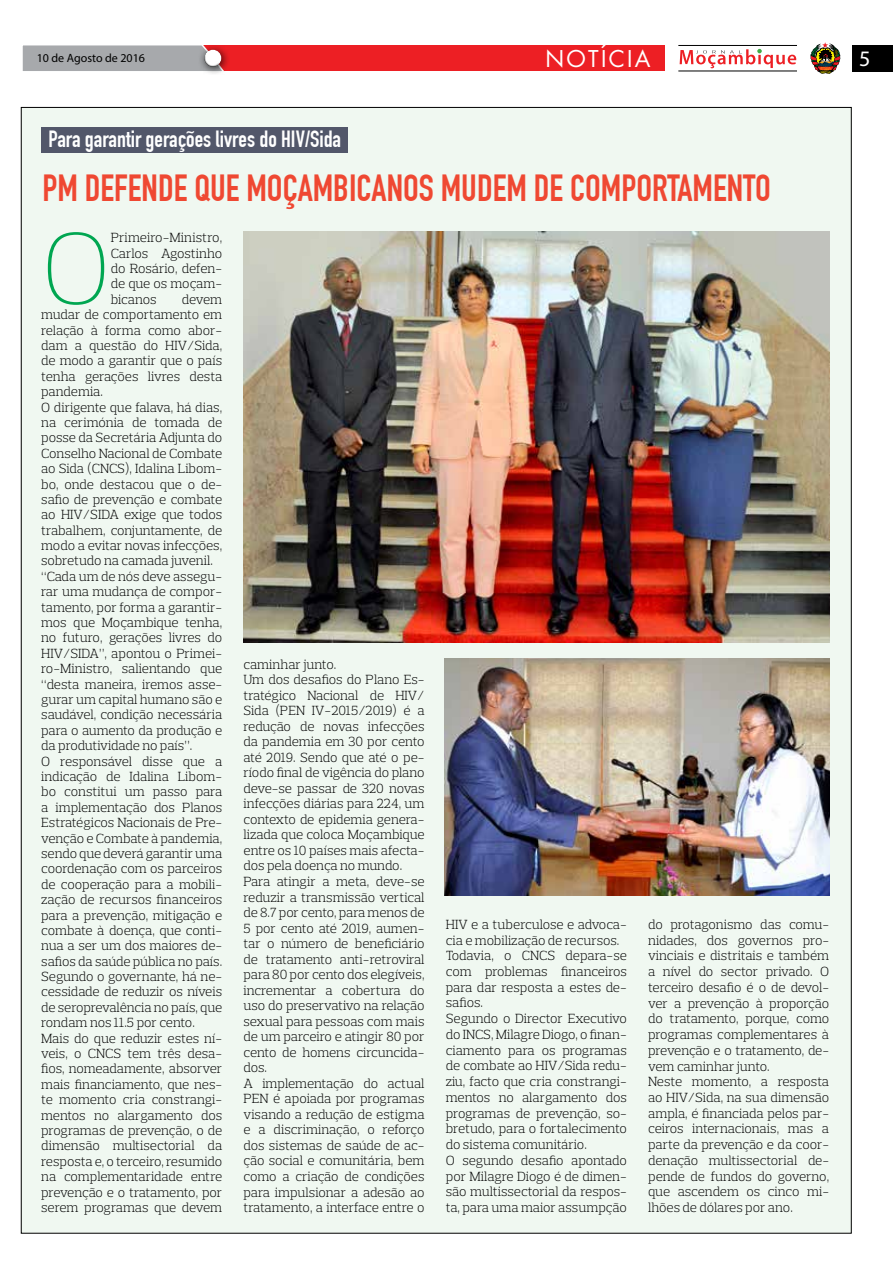
<style>
.page{position:relative;width:893px;height:1263px;background:#fff}
.page>*{position:absolute;margin:0;border:0;box-sizing:border-box;transform-origin:0 0}
.t1{font:200 103.95px "Prelo Slab";color:#00a651}
.t2{font:700 36.9px "DIN Condensed";color:#ef4832}
.t3{font:700 22.95px "DIN Condensed";color:#fff}
.t4{font:22.5px "Futura";letter-spacing:.1em;color:#fff}
.t5{font:22.2px "Myriad Pro";color:#fff}
.t6{font:300 13.5px/15.5px "Prelo Slab";letter-spacing:-.01em;color:#000}
.t7{font:12px "Myriad Pro";color:#000}
</style>
<div class="page">
<div style="left:23px;top:45px;width:642px;height:26px;background:#ed1f24"></div>
<div style="left:22px;top:45px;width:176px;height:26px;background:#a7a9ac"></div>
<div style="left:852px;top:45px;width:41px;height:26px;background:#000"></div>
<div style="left:798px;top:31px;width:55px;height:55px;background:#fff"></div>
<svg style="left:810px;top:42px;width:30px;height:32px"></svg>
<div style="left:198px;top:44px;width:33px;height:32px;background:#000;opacity:.75"></div>
<div style="left:203px;top:49px;width:19px;height:14px;background:#fff;opacity:.75"></div>
<div style="left:203px;top:52px;width:19px;height:17px;background:#000;opacity:.75"></div>
<hr style="left:678px;top:71px;width:119px;height:1px;background:#000">
<hr style="left:678px;top:45px;width:119px;height:1px;background:#000">
<svg style="left:680px;top:49px;width:116px;height:19px"></svg>
<div style="left:21px;top:107px;width:830px;height:1126px;background:#f0f8f1"></div>
<img style="left:243px;top:232px;width:586px;height:411px">
<img style="left:445px;top:658px;width:384px;height:238px">
<div style="left:41px;top:128px;width:307px;height:25px;background:#52576a"></div>
<h3 class="t4" style="left:546px;top:43px;width:106px">NOTÍCIA</h3>
<p class="t7" style="left:37px;top:51px;width:110px">10 de Agosto de 2016</p>
<h3 class="t5" style="left:859px;top:45px;width:13px">5</h3>
<h3 class="t3" style="left:48px;top:125px;width:294px">Para garantir gerações livres do HIV/Sida</h3>
<h2 class="t2" style="left:42px;top:167px;width:730px">PM DEFENDE QUE MOÇAMBICANOS MUDEM DE COMPORTAMENTO</h2>
<h1 class="t1" style="left:41px;top:205px;width:71px">O</h1>
<p class="t6" style="left:111px;top:230px;width:113px;text-align:justify">Primeiro-Ministro, Carlos Agostinho do Rosário, defen&shy;de que os moçam&shy;bicanos</p>
<p class="t6" style="left:41px;top:291px;width:183px;text-indent:141px">devem mudar de comportamento em relação à forma como abor&shy;dam a questão do HIV/Sida, de modo a garantir que o país tenha gerações livres desta pandemia.<br>O dirigente que falava, há dias, na cerimónia de tomada de posse da Secretária Adjunta do<br>Conselho Nacional de Combate ao Sida (CNCS), Idalina Libom&shy;bo, onde destacou que o de&shy;safio de prevenção e combate ao HIV/SIDA exige que todos trabalhem, conjuntamente, de modo a evitar novas infecções, sobretudo na camada juvenil. “Cada um de nós deve assegu&shy;rar uma mudança de compor&shy;tamento, por forma a garantir&shy;mos que Moçambique tenha, no futuro, gerações livres do<br>HIV/SIDA”, apontou o Primei&shy;ro-Ministro, salientando que “desta maneira, iremos asse&shy;gurar um capital humano são e saudável, condição necessária para o aumento da produção e da produtividade no país”.<br>O responsável disse que a indicação de Idalina Libom&shy;bo constitui um passo para a implementação dos Planos<br>Estratégicos Nacionais de Pre&shy;venção e Combate à pandemia, sendo que deverá garantir uma coordenação com os parceiros de cooperação para a mobili&shy;zação de recursos financeiros para a prevenção, mitigação e combate à doença, que conti&shy;nua a ser um dos maiores de&shy;safios da saúde pública no país.<br>Segundo o governante, há ne&shy;cessidade de reduzir os níveis de seroprevalência no país, que rondam nos 11.5 por cento.<br>Mais do que reduzir estes ní&shy;veis, o CNCS tem três desa&shy;fios, nomeadamente, absorver mais financiamento, que nes&shy;te momento cria constrangi&shy;mentos no alargamento dos programas de prevenção, o de dimensão multisectorial da resposta e, o terceiro, resumido na complementaridade entre prevenção e o tratamento, por serem programas que devem</p>
<p class="t6" style="left:244px;top:656px;width:183px">caminhar junto.<br>Um dos desafios do Plano Es&shy;tratégico Nacional de HIV/<br>Sida (PEN IV-2015/2019) é a redução de novas infecções da pandemia em 30 por cento até 2019. Sendo que até o pe&shy;ríodo final de vigência do plano deve-se passar de 320 novas infecções diárias para 224, um contexto de epidemia genera&shy;lizada que coloca Moçambique entre os 10 países mais afecta&shy;dos pela doença no mundo.<br>Para atingir a meta, deve-se reduzir a transmissão vertical de 8.7 por cento, para menos de<br>5 por cento até 2019, aumen&shy;tar o número de beneficiário de tratamento anti-retroviral para 80 por cento dos elegíveis, incrementar a cobertura do uso do preservativo na relação sexual para pessoas com mais de um parceiro e atingir 80 por cento de homens circuncida&shy;dos.<br>A implementação do actual<br>PEN é apoiada por programas visando a redução de estigma e a discriminação, o reforço dos sistemas de saúde de ac&shy;ção social e comunitária, bem como a criação de condições para impulsionar a adesão ao tratamento, a interface entre o</p>
<p class="t6" style="left:446px;top:916px;width:183px">HIV e a tuberculose e advoca&shy;cia e mobilização de recursos.<br>Todavia, o CNCS depara-se com problemas financeiros para dar resposta a estes de&shy;safios.<br>Segundo o Director Executivo do INCS, Milagre Diogo, o finan&shy;ciamento para os programas de combate ao HIV/Sida redu&shy;ziu, facto que cria constrangi&shy;mentos no alargamento dos programas de prevenção, so&shy;bretudo, para o fortalecimento do sistema comunitário.<br>O segundo desafio apontado por Milagre Diogo é de dimen&shy;são multissectorial da respos&shy;ta, para uma maior assumpção</p>
<p class="t6" style="left:648px;top:916px;width:183px">do protagonismo das comu&shy;nidades, dos governos pro&shy;vinciais e distritais e também a nível do sector privado. O terceiro desafio é o de devol&shy;ver a prevenção à proporção do tratamento, porque, como programas complementares à prevenção e o tratamento, de&shy;vem caminhar junto.<br>Neste momento, a resposta ao HIV/Sida, na sua dimensão ampla, é financiada pelos par&shy;ceiros internacionais, mas a parte da prevenção e da coor&shy;denação multissectorial de&shy;pende de fundos do governo, que ascendem os cinco mi&shy;lhões de dólares por ano.</p>
</div>
